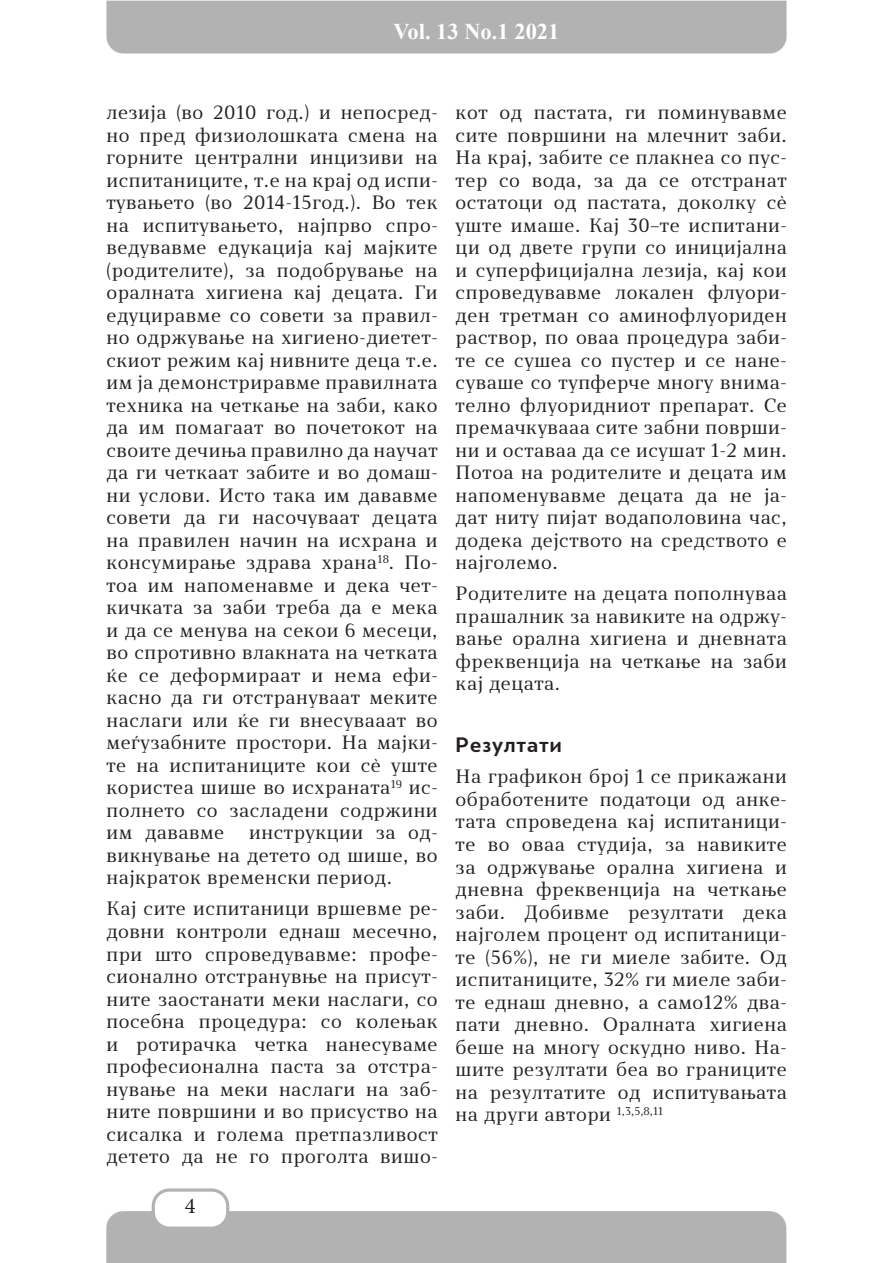
<style>
.page{position:relative;width:893px;height:1263px;background:#fff}
.page>*{position:absolute;margin:0;border:0;box-sizing:border-box;transform-origin:0 0}
.t1{font:700 22.5px "Times New Roman";color:#fff}
.t2{font:22.5px "Minion Pro";color:#231f20}
.t3{font:700 19.5px "Skola Sans";letter-spacing:.03em;color:#231f20}
.t4{font:18px/22.5px "Skola Serif";letter-spacing:.03em;color:#231f20;text-align:justify}
</style>
<div class="page">
<div style="left:106px;top:1px;width:680px;height:53px;background:#b2b2b2"></div>
<div style="left:106px;top:1211px;width:680px;height:52px;background:#b2b2b2"></div>
<div style="left:153px;top:1190px;width:75px;height:38px;background:#fff;border-radius:16px"></div>
<div style="left:152px;top:1188px;width:77px;height:42px;border:3px solid #b2b2b2;border-radius:16px"></div>
<p class="t1" style="left:393px;top:15px;width:168px">Vol. 13 No.1 2021</p>
<p class="t4" style="left:106px;top:101px;width:333px">лезија (во 2010 год.) и непосред&shy;но пред физиолошката смена на горните централни инцизиви на испитаниците, т.е на крај од испи&shy;тувањето (во 2014-15год.). Во тек на испитувањето, најпрво спро&shy;ведувавме едукација кај мајките (родителите), за подобрување на оралната хигиена кај децата. Ги едуциравме со совети за правил&shy;но одржување на хигиено-диетет&shy;скиот режим кај нивните деца т.е. им ја демонстриравме правилната техника на четкање на заби, како да им помагаат во почетокот на своите дечиња правилно да научат да ги четкаат забите и во домаш&shy;ни услови. Исто така им дававме совети да ги насочуваат децата на правилен начин на исхрана и консумирање здрава храна<sup>18</sup>. По&shy;тоа им напоменавме и дека чет&shy;кичката за заби треба да е мека и да се менува на секои 6 месеци, во спротивно влакната на четката ќе се деформираат и нема ефи&shy;касно да ги отстрануваат меките наслаги или ќе ги внесувааат во меѓузабните простори. На мајки&shy;те на испитаниците кои сè уште користеа шише во исхраната<sup>19</sup> ис&shy;полнето со засладени содржини им дававме</p>
<p class="t4" style="left:106px;top:821px;width:333px;text-indent:143px">инструкции за од&shy;викнување на детето од шише, во најкраток временски период.</p>
<p class="t4" style="left:106px;top:897px;width:333px">Кај сите испитаници вршевме ре&shy;довни контроли еднаш месечно, при што спроведувавме: профе&shy;сионално отстранувње на присут&shy;ните заостанати меки наслаги, со посебна процедура: со колењак и ротирачка четка нанесуваме професионална паста за отстра&shy;нување на меки наслаги на заб&shy;ните површини и во присуство на сисалка и голема претпазливост детето да не го проголта вишо-</p>
<p class="t2" style="left:185px;top:1190px;width:12px">4</p>
<p class="t4" style="left:456px;top:101px;width:333px">кот од пастата, ги поминувавме сите површини на млечнит заби.<br>На крај, забите се плакнеа со пус&shy;тер со вода, за да се отстранат остатоци од пастата, доколку сè уште имаше. Кај 30–те испитани&shy;ци од двете групи со иницијална и суперфицијална лезија, кај кои спроведувавме локален флуори&shy;ден третман со аминофлуориден раствор, по оваа процедура заби&shy;те се сушеа со пустер и се нане&shy;суваше со тупферче многу внима&shy;телно флуоридниот препарат. Се премачкувааа сите забни површи&shy;ни и оставаа да се исушат 1-2 мин.<br>Потоа на родителите и децата им напоменувавме децата да не ја&shy;дат ниту пијат водаполовина час, додека дејството на средството е најголемо.</p>
<p class="t4" style="left:456px;top:582px;width:333px">Родителите на децата пополнуваа прашалник за навиките на одржу&shy;вање орална хигиена и дневната фреквенција на четкање на заби кај децата.</p>
<p class="t3" style="left:456px;top:733px;width:108px">Резултати</p>
<p class="t4" style="left:456px;top:765px;width:333px">На графикон број 1 се прикажани обработените податоци од анке&shy;тата спроведена кај испитаници&shy;те во оваа студија, за навиките за одржување орална хигиена и дневна фреквенција на четкање заби. Добивме резултати дека најголем процент од испитаници&shy;те (56%), не ги миеле забите. Од испитаниците, 32% ги миеле заби&shy;те еднаш дневно, а само12% два&shy;пати дневно. Оралната хигиена беше на многу оскудно ниво. На&shy;шите резултати беа во границите на резултатите од испитувањата на други автори <sup>1,3,5,8,11</sup></p>
</div>
